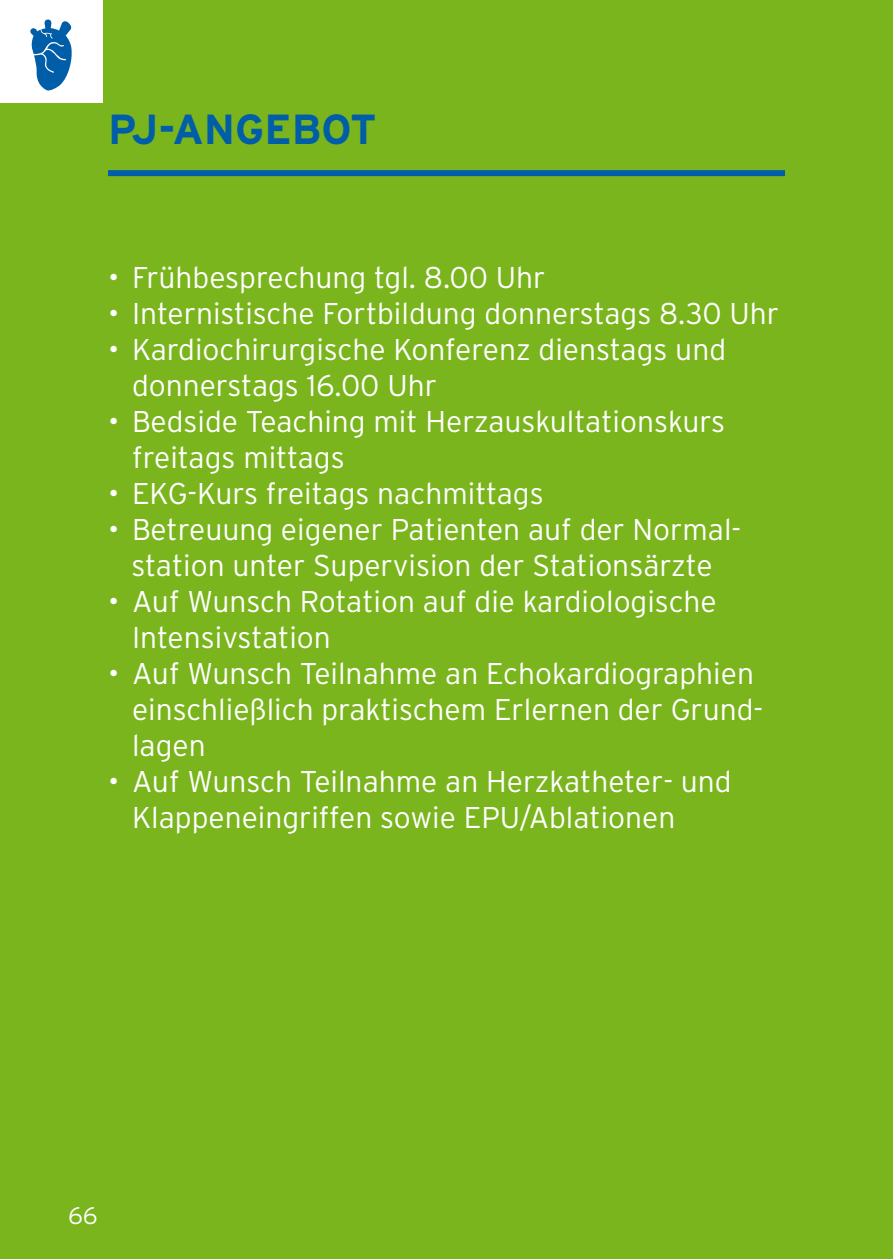
<style>
.page{position:relative;width:893px;height:1259px;background:#7ab51d}
.page>*{position:absolute;margin:0;border:0;box-sizing:border-box;transform-origin:0 0}
.t1{font:700 42px "Interstate";color:#005da8}
.t2{font:300 30px/36px "Interstate";color:#fff}
.t3{font:300 24px "Interstate";color:#fff}
</style>
<div class="page">
<div style="left:108px;top:170px;width:677px;height:6px;background:#005da8"></div>
<div style="left:0;top:0;width:102px;height:102px;background:#fff"></div>
<svg style="left:30px;top:19px;width:42px;height:72px"></svg>
<h1 class="t1" style="left:108px;top:104px;width:270px">PJ-ANGEBOT</h1>
<p class="t2" style="left:108px;top:259px;width:439px">• Frühbesprechung tgl. 8.00 Uhr</p>
<p class="t2" style="left:108px;top:295px;width:672px">• Internistische Fortbildung donnerstags 8.30 Uhr</p>
<p class="t2" style="left:132px;top:331px;width:596px;text-indent:-24px">• Kardiochirurgische Konferenz dienstags und donnerstags 16.00 Uhr</p>
<p class="t2" style="left:132px;top:403px;width:595px;text-indent:-24px">• Bedside Teaching mit Herzauskultationskurs freitags mittags</p>
<p class="t2" style="left:108px;top:475px;width:437px">• EKG-Kurs freitags nachmittags</p>
<p class="t2" style="left:108px;top:511px;width:635px;text-align:center">• Betreuung eigener Patienten auf der Normal&shy;station unter Supervision der Stationsärzte</p>
<p class="t2" style="left:132px;top:583px;width:586px;text-indent:-24px">• Auf Wunsch Rotation auf die kardiologische<br>Intensivstation</p>
<p class="t2" style="left:132px;top:655px;width:633px;text-indent:-24px">• Auf Wunsch Teilnahme an Echokardiographien einschließlich praktischem Erlernen der Grund&shy;lagen</p>
<p class="t2" style="left:132px;top:763px;width:601px;text-indent:-24px">• Auf Wunsch Teilnahme an Herzkatheter- und<br>Klappeneingriffen sowie EPU/Ablationen</p>
<p class="t3" style="left:68px;top:1202px;width:31px">66</p>
</div>
